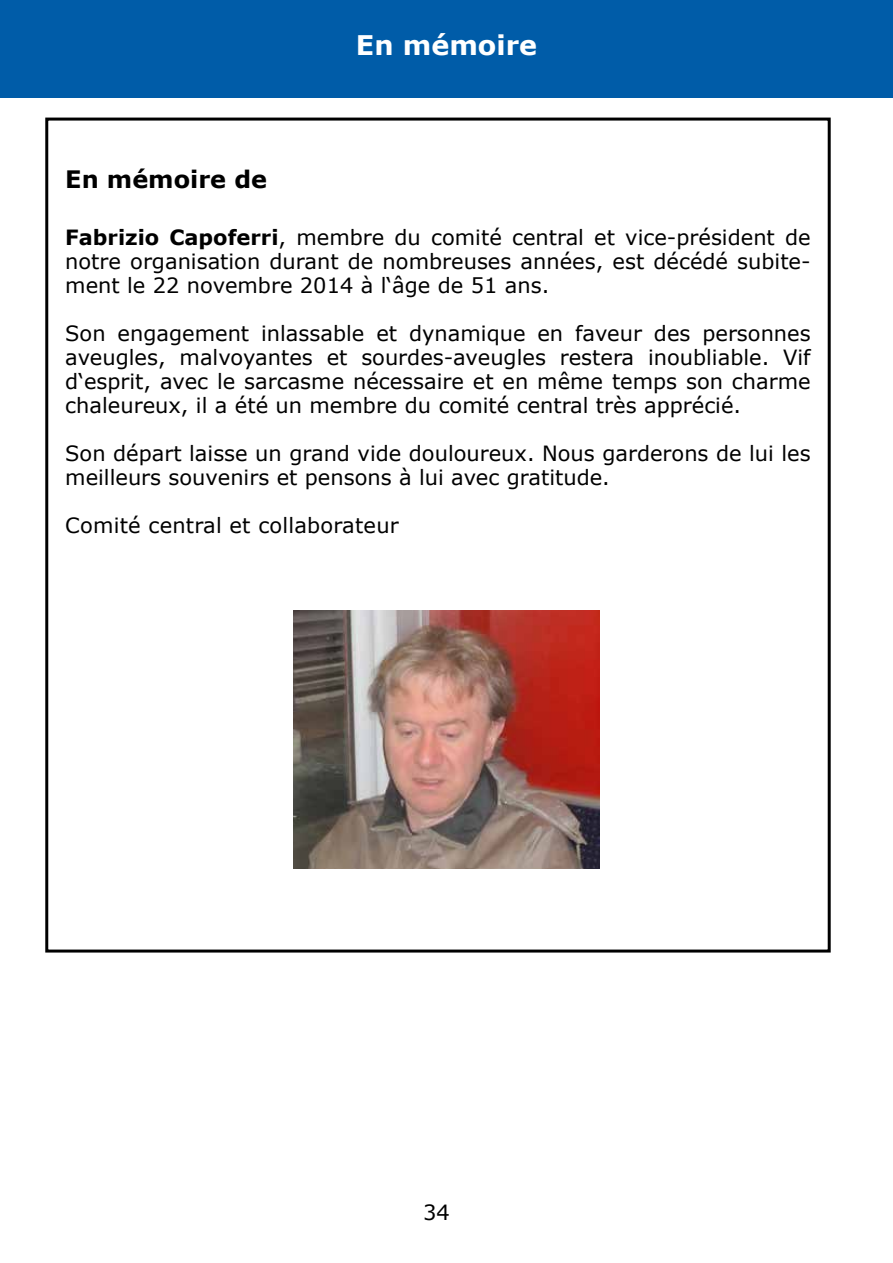
<style>
.page{position:relative;width:893px;height:1263px;background:#fff}
.page>*{position:absolute;margin:0;border:0;box-sizing:border-box;transform-origin:0 0}
.t1{font:700 27px "Verdana";color:#fff}
.t2{font:700 24px "Verdana";color:#000}
.t3{font:21px/24px "Verdana";color:#000;text-align:justify}
.s1{font-weight:700}
</style>
<div class="page">
<div style="left:0;top:0;width:893px;height:98px;background:#005ca8"></div>
<img style="left:293px;top:610px;width:307px;height:259px">
<p class="t1" style="left:356px;top:26px;width:183px">En mémoire</p>
<p class="t2" style="left:65px;top:162px;width:203px">En mémoire de</p>
<p class="t3" style="left:65px;top:225px;width:747px"><span class="s1">Fabrizio Capoferri</span>, membre du comité central et vice-président de notre organisation durant de nombreuses années, est décédé subite&shy;ment le 22 novembre 2014 à l‘âge de 51 ans.</p>
<p class="t3" style="left:65px;top:321px;width:747px">Son engagement inlassable et dynamique en faveur des personnes aveugles, malvoyantes et sourdes-aveugles restera inoubliable. Vif d‘esprit, avec le sarcasme nécessaire et en même temps son charme chaleureux, il a été un membre du comité central très apprécié.</p>
<p class="t3" style="left:65px;top:441px;width:747px">Son départ laisse un grand vide douloureux. Nous garderons de lui les meilleurs souvenirs et pensons à lui avec gratitude.</p>
<p class="t3" style="left:65px;top:513px;width:335px">Comité central et collaborateur</p>
<p class="t3" style="left:423px;top:1200px;width:28px">34</p>
</div>
